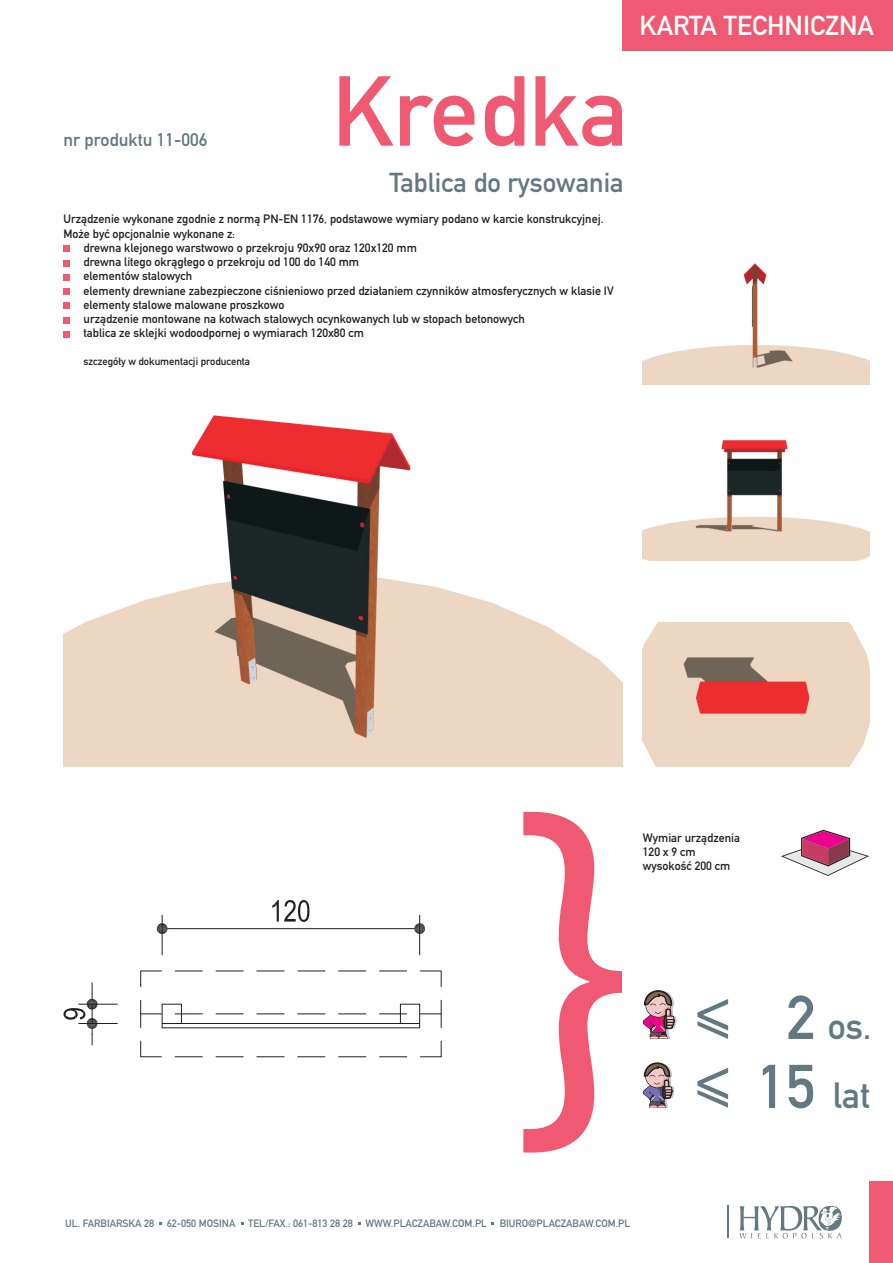
<style>
.page{position:relative;width:893px;height:1263px;background:#fff}
.page>*{position:absolute;margin:0;border:0;box-sizing:border-box;transform-origin:0 0}
.t1{font:97.5px "DIN Mittelschrift LTCE";color:#f05972}
.t2{font:60.6px "DIN Mittelschrift LTCE";color:#647882}
.t3{font:36px "DIN Mittelschrift LTCE";color:#647882}
.t4{font:27px "DIN Mittelschrift LTCE";color:#647882}
.t5{font:27px "DIN Mittelschrift LTCE";color:#fff}
.t6{font:18px "DIN Mittelschrift LTCE";color:#647882}
.t7{font:12px/14.2px "DIN Mittelschrift LTCE";color:#231f20}
.t8{font:10.5px "DIN Mittelschrift LTCE";color:#647882}
.t9{font:10.5px "DIN Mittelschrift LTCE";color:#231f20}
</style>
<div class="page">
<svg style="left:781px;top:830px;width:88px;height:46px"></svg>
<div style="left:869px;top:1182px;width:24px;height:81px;background:#f05972"></div>
<hr style="left:727px;top:1205px;width:1px;height:33px;background:#647882">
<div style="left:622px;top:0;width:270px;height:50px;background:#f05972"></div>
<svg style="left:523px;top:812px;width:99px;height:340px"></svg>
<svg style="left:739px;top:1206px;width:103px;height:32px"></svg>
<svg style="left:643px;top:1062px;width:30px;height:46px"></svg>
<img style="left:675px;top:1016px;width:2px;height:10px">
<svg style="left:643px;top:990px;width:32px;height:49px"></svg>
<img style="left:64px;top:415px;width:558px;height:351px">
<img style="left:643px;top:622px;width:226px;height:144px">
<img style="left:643px;top:440px;width:226px;height:120px">
<img style="left:643px;top:263px;width:226px;height:122px">
<svg style="left:64px;top:246px;width:6px;height:6px"></svg>
<svg style="left:64px;top:260px;width:6px;height:6px"></svg>
<svg style="left:64px;top:274px;width:6px;height:6px"></svg>
<div style="left:64px;top:288px;width:6px;height:7px;background:#f05972"></div>
<svg style="left:64px;top:303px;width:6px;height:6px"></svg>
<svg style="left:64px;top:317px;width:6px;height:6px"></svg>
<svg style="left:64px;top:331px;width:6px;height:6px"></svg>
<div style="left:162px;top:1004px;width:20px;height:20px;border:1px solid #231f20"></div>
<div style="left:162px;top:1023px;width:258px;height:5px;border:1px solid #231f20"></div>
<div style="left:400px;top:1004px;width:20px;height:20px;border:1px solid #231f20"></div>
<svg style="left:420px;top:971px;width:21px;height:16px"></svg>
<svg style="left:379px;top:971px;width:28px;height:1px"></svg>
<svg style="left:339px;top:971px;width:27px;height:1px"></svg>
<svg style="left:298px;top:971px;width:27px;height:1px"></svg>
<svg style="left:257px;top:971px;width:27px;height:1px"></svg>
<svg style="left:216px;top:971px;width:27px;height:1px"></svg>
<svg style="left:175px;top:971px;width:27px;height:1px"></svg>
<svg style="left:141px;top:971px;width:21px;height:16px"></svg>
<svg style="left:141px;top:1041px;width:21px;height:16px"></svg>
<svg style="left:175px;top:1056px;width:27px;height:1px"></svg>
<svg style="left:216px;top:1056px;width:27px;height:1px"></svg>
<svg style="left:257px;top:1056px;width:27px;height:1px"></svg>
<svg style="left:298px;top:1056px;width:27px;height:1px"></svg>
<svg style="left:339px;top:1056px;width:27px;height:1px"></svg>
<svg style="left:379px;top:1056px;width:28px;height:1px"></svg>
<svg style="left:420px;top:1041px;width:22px;height:16px"></svg>
<svg style="left:140px;top:1000px;width:21px;height:27px"></svg>
<svg style="left:175px;top:1013px;width:27px;height:1px"></svg>
<svg style="left:216px;top:1013px;width:27px;height:1px"></svg>
<svg style="left:257px;top:1013px;width:27px;height:1px"></svg>
<svg style="left:298px;top:1013px;width:27px;height:1px"></svg>
<svg style="left:339px;top:1013px;width:27px;height:1px"></svg>
<svg style="left:379px;top:1013px;width:28px;height:1px"></svg>
<svg style="left:420px;top:1000px;width:22px;height:27px"></svg>
<hr style="left:162px;top:915px;width:1px;height:40px;background:#231f20">
<hr style="left:419px;top:915px;width:1px;height:40px;background:#231f20">
<hr style="left:173px;top:928px;width:236px;height:1px;background:#231f20">
<svg style="left:157px;top:923px;width:16px;height:11px"></svg>
<svg style="left:409px;top:923px;width:16px;height:11px"></svg>
<svg style="left:272px;top:900px;width:38px;height:22px"></svg>
<hr style="left:79px;top:1004px;width:38px;height:1px;background:#231f20">
<hr style="left:79px;top:1023px;width:38px;height:1px;background:#231f20">
<svg style="left:64px;top:983px;width:33px;height:62px"></svg>
<svg style="left:697px;top:1021px;width:31px;height:18px"></svg>
<svg style="left:697px;top:1090px;width:31px;height:18px"></svg>
<h3 class="t6" style="left:64px;top:133px;width:145px">nr produktu 11-006</h3>
<h1 class="t1" style="left:332px;top:76px;width:298px">Kredka</h1>
<h3 class="t4" style="left:390px;top:172px;width:236px">Tablica do rysowania</h3>
<p class="t7" style="left:64px;top:214px;width:542px">Urz¹dzenie wykonane zgodnie z norm¹ PN-EN 1176, podstawowe wymiary podano w karcie konstrukcyjnej.</p>
<p class="t7" style="left:64px;top:228px;width:173px">Mo¿e byæ opcjonalnie wykonane z:</p>
<p class="t7" style="left:84px;top:242px;width:335px">drewna klejonego warstwowo o przekroju 90x90 oraz 120x120 mm</p>
<p class="t7" style="left:84px;top:257px;width:277px">drewna litego okr¹g³ego o przekroju od 100 do 140 mm</p>
<p class="t7" style="left:84px;top:271px;width:110px">elementów stalowych</p>
<p class="t7" style="left:84px;top:285px;width:532px">elementy drewniane zabezpieczone ciœnieniowo przed dzia³aniem czynników atmosferycznych w klasie IV</p>
<p class="t7" style="left:84px;top:299px;width:203px">elementy stalowe malowane proszkowo</p>
<p class="t7" style="left:84px;top:314px;width:443px">urz¹dzenie montowane na kotwach stalowych ocynkowanych lub w stopach betonowych</p>
<p class="t7" style="left:84px;top:328px;width:282px">tablica ze sklejki wodoodpornej o wymiarach 120x80 cm</p>
<p class="t9" style="left:84px;top:357px;width:168px">szczegó³y w dokumentacji producenta</p>
<h3 class="t5" style="left:640px;top:16px;width:236px">KARTA TECHNICZNA</h3>
<p class="t7" style="left:643px;top:832px;width:99px">Wymiar urz¹dzenia<br>120 x 9 cm wysokoœæ 200 cm</p>
<p class="t8" style="left:65px;top:1219px;width:567px">UL. FARBIARSKA 28 62-050 MOSINA TEL/FAX.: 061-813 28 28 WWW.PLACZABAW.COM.PL BIURO@PLACZABAW.COM.PL</p>
<h2 class="t2" style="left:787px;top:996px;width:31px">2</h2>
<h2 class="t2" style="left:757px;top:1065px;width:60px">15</h2>
<h3 class="t3" style="left:828px;top:1013px;width:45px">os.</h3>
<h3 class="t3" style="left:833px;top:1082px;width:39px">lat</h3>
</div>
